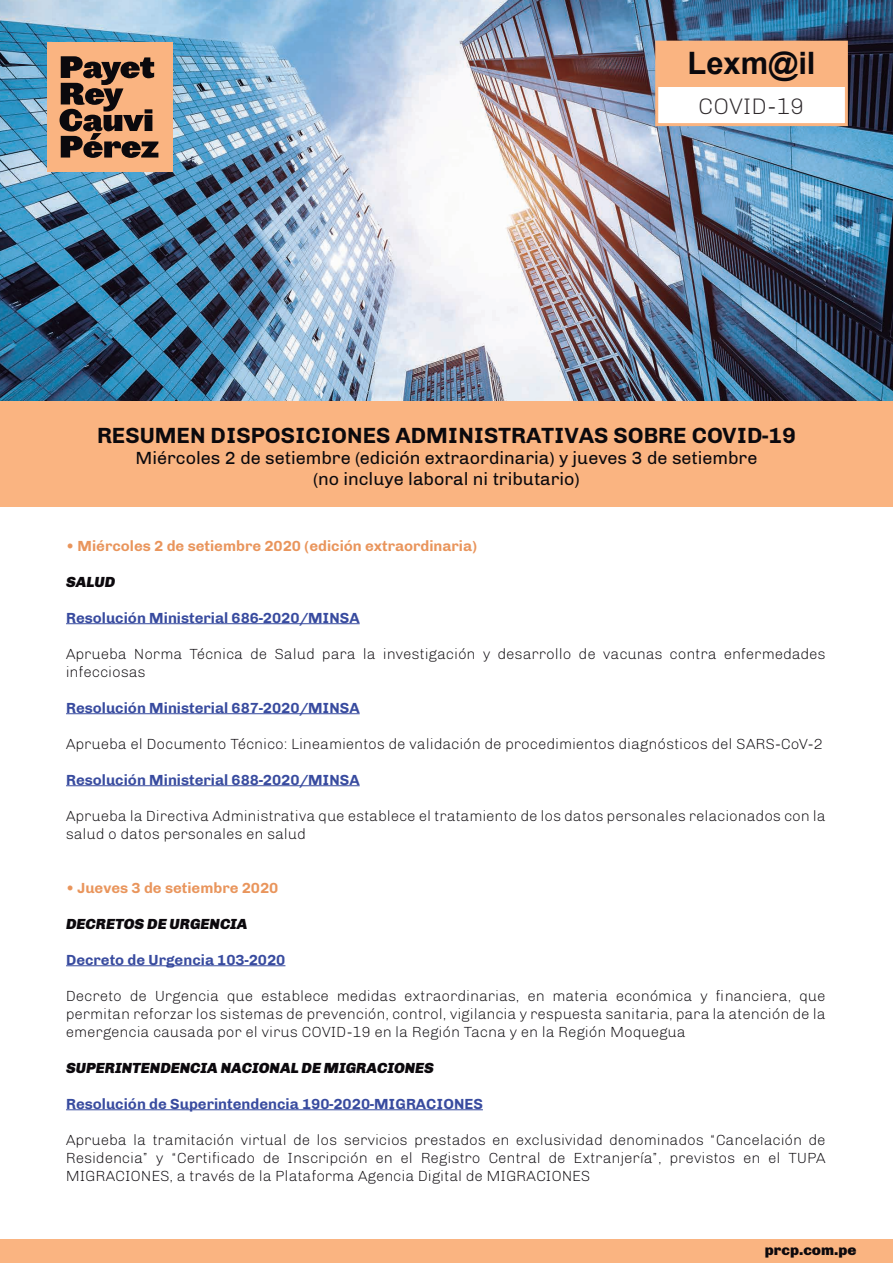
<style>
.page{position:relative;width:893px;height:1263px;background:#fff}
.page>*{position:absolute;margin:0;border:0;box-sizing:border-box;transform-origin:0 0}
.t1{font:700 30.9px "Arial";color:#0b090d}
.t2{font:300 22.95px "Chivo";color:#2e292c}
.t3{font:700 22.5px "Chivo";color:#0b090d}
.t4{font:18px/21px "Chivo";color:#0b090d;text-align:center}
.t5{font:300 15px/18px "Chivo";color:#0c090d}
.t6{font:700 15px "Chivo";color:#384b9f}
.t7{font:700 15px "Chivo";color:#e9955c}
.t8{font:italic 900 15px "Chivo";color:#0c090d}
.t9{font:900 15px "Chivo";color:#0c090d}
</style>
<div class="page">
<img style="left:0;top:0;width:893px;height:401px">
<hr style="left:66px;top:623px;width:294px;height:1px;background:#384b9f">
<hr style="left:66px;top:713px;width:294px;height:1px;background:#384b9f">
<hr style="left:66px;top:785px;width:294px;height:1px;background:#384b9f">
<hr style="left:66px;top:965px;width:219px;height:1px;background:#384b9f">
<hr style="left:66px;top:1109px;width:417px;height:1px;background:#384b9f">
<div style="left:0;top:401px;width:893px;height:106px;background:#fab481"></div>
<div style="left:47px;top:42px;width:126px;height:130px;background:#fab481"></div>
<svg style="left:60px;top:56px;width:98px;height:102px"></svg>
<div style="left:655px;top:41px;width:193px;height:85px;background:#fff;border:3px solid #fab481"></div>
<div style="left:657px;top:42px;width:189px;height:45px;background:#fab481"></div>
<div style="left:0;top:1239px;width:893px;height:24px;background:#fab481"></div>
<h1 class="t1" style="left:688px;top:42px;width:129px">Lexm@il</h1>
<h2 class="t2" style="left:698px;top:93px;width:108px">COVID-19</h2>
<h3 class="t3" style="left:97px;top:422px;width:700px">RESUMEN DISPOSICIONES ADMINISTRATIVAS SOBRE COVID-19</h3>
<p class="t4" style="left:136px;top:447px;width:623px">Miércoles 2 de setiembre (edición extraordinaria) y jueves 3 de setiembre (no incluye laboral ni tributario)</p>
<p class="t7" style="left:66px;top:537px;width:412px">• Miércoles 2 de setiembre 2020 (edición extraordinaria)</p>
<p class="t8" style="left:66px;top:572px;width:51px">SALUD</p>
<p class="t6" style="left:66px;top:609px;width:295px">Resolución Ministerial 686-2020/MINSA</p>
<p class="t5" style="left:66px;top:644px;width:761px">Aprueba Norma Técnica de Salud para la investigación y desarrollo de vacunas contra enfermedades infecciosas</p>
<p class="t6" style="left:66px;top:699px;width:295px">Resolución Ministerial 687-2020/MINSA</p>
<p class="t5" style="left:66px;top:734px;width:758px">Aprueba el Documento Técnico: Lineamientos de validación de procedimientos diagnósticos del SARS-CoV-2</p>
<p class="t6" style="left:66px;top:771px;width:295px">Resolución Ministerial 688-2020/MINSA</p>
<p class="t5" style="left:66px;top:806px;width:761px">Aprueba la Directiva Administrativa que establece el tratamiento de los datos personales relacionados con la salud o datos personales en salud</p>
<p class="t7" style="left:66px;top:879px;width:214px">• Jueves 3 de setiembre 2020</p>
<p class="t8" style="left:66px;top:914px;width:183px">DECRETOS DE URGENCIA</p>
<p class="t6" style="left:66px;top:951px;width:221px">Decreto de Urgencia 103-2020</p>
<p class="t5" style="left:66px;top:986px;width:761px;text-align:justify">Decreto de Urgencia que establece medidas extraordinarias, en materia económica y financiera, que permitan reforzar los sistemas de prevención, control, vigilancia y respuesta sanitaria, para la atención de la emergencia causada por el virus COVID-19 en la Región Tacna y en la Región Moquegua</p>
<p class="t8" style="left:66px;top:1058px;width:369px">SUPERINTENDENCIA NACIONAL DE MIGRACIONES</p>
<p class="t6" style="left:66px;top:1095px;width:418px">Resolución de Superintendencia 190-2020-MIGRACIONES</p>
<p class="t5" style="left:66px;top:1130px;width:761px;text-align:justify">Aprueba la tramitación virtual de los servicios prestados en exclusividad denominados “Cancelación de Residencia” y “Certificado de Inscripción en el Registro Central de Extranjería”, previstos en el TUPA MIGRACIONES, a través de la Plataforma Agencia Digital de MIGRACIONES</p>
<p class="t9" style="left:765px;top:1240px;width:93px">prcp.com.pe</p>
</div>
